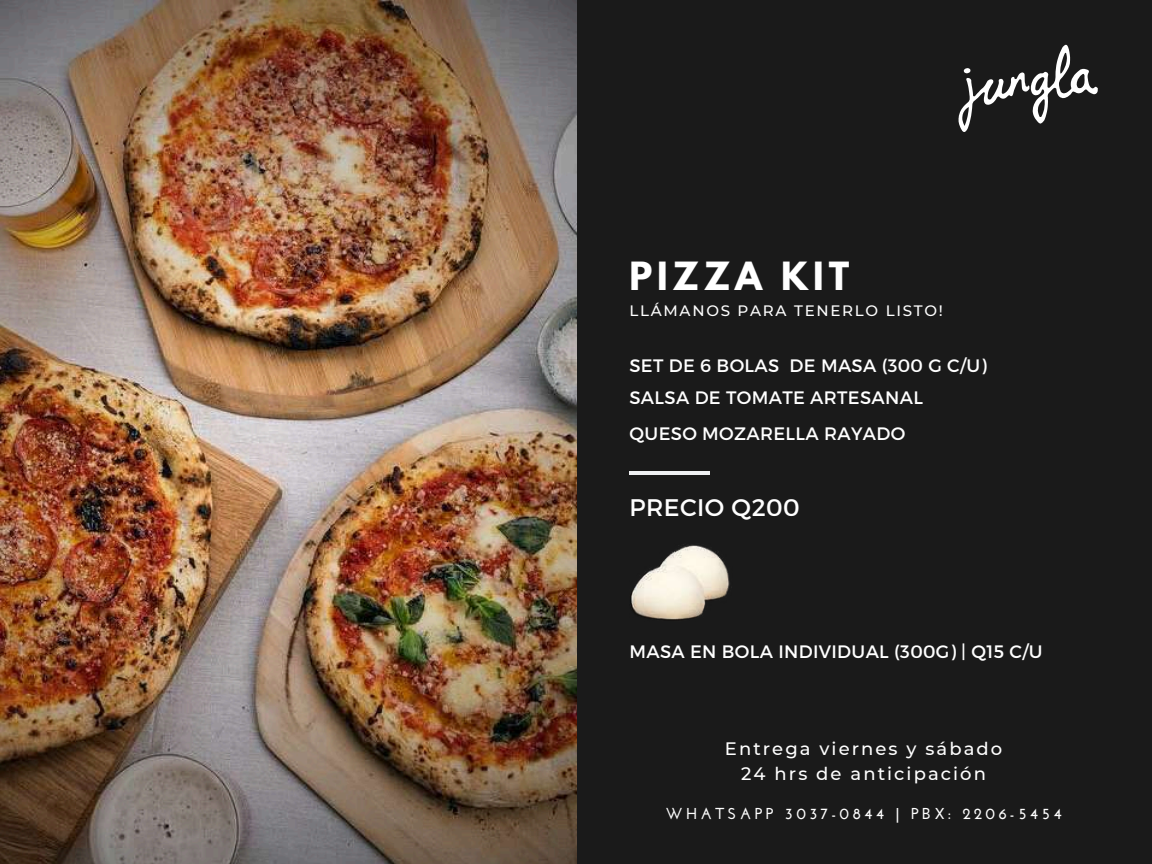
<style>
.page{position:relative;width:1152px;height:864px;background:#1a1a1a}
.page>*{position:absolute;margin:0;border:0;box-sizing:border-box;transform-origin:0 0}
.t1{font:700 34.5px "League Spartan";letter-spacing:.14em;color:#fff}
.t2{font:24px "Montserrat";letter-spacing:.02em;color:#fff}
.t3{font:18px/31.2px "Montserrat";letter-spacing:.02em;color:#fff}
.t4{font:500 18px/24.9px "Montserrat";letter-spacing:.115em;color:#fff;text-align:center}
.t5{font:700 15.75px "Josefin Sans";letter-spacing:.21em;color:#fff}
.t6{font:500 15.15px "Montserrat";letter-spacing:.115em;color:#fff}
</style>
<div class="page">
<img style="left:0;top:0;width:576px;height:864px">
<hr style="left:629px;top:471px;width:81px;height:4px;background:#eff0f2">
<img style="left:630px;top:545px;width:100px;height:75px">
<svg style="left:959px;top:45px;width:139px;height:86px"></svg>
<h1 class="t1" style="left:629px;top:259px;width:221px">PIZZA KIT</h1>
<p class="t6" style="left:629px;top:302px;width:315px">LLÁMANOS PARA TENERLO LISTO!</p>
<p class="t3" style="left:629px;top:350px;width:359px">SET DE 6 BOLAS DE MASA (300 G C/U)<br>SALSA DE TOMATE ARTESANAL</p>
<p class="t3" style="left:629px;top:417px;width:277px">QUESO MOZARELLA RAYADO</p>
<h2 class="t2" style="left:629px;top:492px;width:172px">PRECIO Q200</h2>
<p class="t3" style="left:629px;top:635px;width:415px">MASA EN BOLA INDIVIDUAL (300G) | Q15 C/U</p>
<p class="t4" style="left:725px;top:736px;width:279px">Entrega viernes y sábado<br>24 hrs de anticipación</p>
<p class="t5" style="left:665px;top:808px;width:398px">WHATSAPP 3037-0844 | PBX: 2206-5454</p>
</div>
